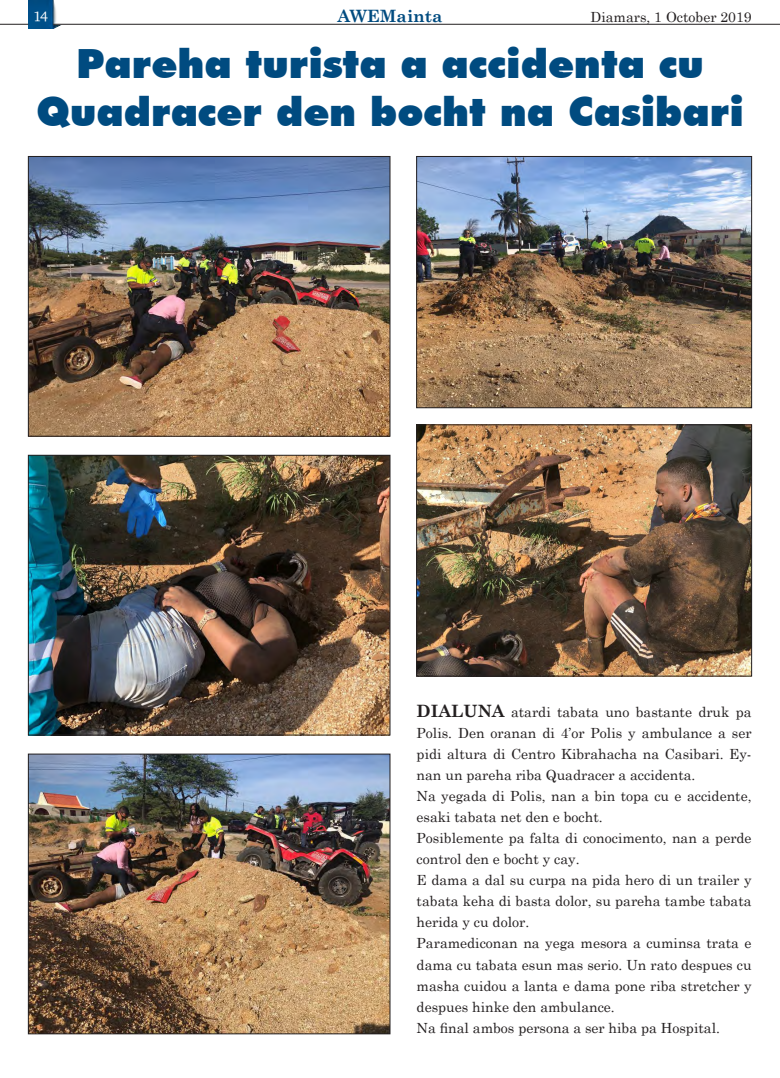
<style>
.page{position:relative;width:780px;height:1078px;background:#fff}
.page>*{position:absolute;margin:0;border:0;box-sizing:border-box;transform-origin:0 0}
.No_Spacing{font:900 40.2px/48.3px "Futura BT";color:#004b80;text-align:center}
.Body_Text_14{font:700 17px "Century Schoolbook";color:#004b80}
.Body_Text_14-2{font:14px/21px "Century Schoolbook";color:#231f20;text-align:justify}
.t1{font:14px "Charter ITCTT";color:#fff}
.s1{font-weight:700;font-size:17px}
</style>
<div class="page">
<img style="left:28px;top:0;width:33px;height:28px">
<svg style="left:0;top:24px;width:28px;height:1px"></svg>
<hr style="left:53px;top:24px;width:727px;height:1px;background:#231f20">
<img style="left:418px;top:426px;width:331px;height:248px">
<div style="left:416px;top:424px;width:335px;height:252px;border:1px solid #231f20"></div>
<img style="left:30px;top:158px;width:358px;height:276px">
<div style="left:28px;top:156px;width:362px;height:280px;border:1px solid #231f20"></div>
<img style="left:30px;top:755px;width:358px;height:276px">
<div style="left:28px;top:753px;width:362px;height:280px;border:1px solid #231f20"></div>
<img style="left:30px;top:457px;width:358px;height:276px">
<div style="left:28px;top:455px;width:362px;height:280px;border:1px solid #231f20"></div>
<img style="left:418px;top:158px;width:331px;height:248px">
<div style="left:416px;top:156px;width:335px;height:252px;border:1px solid #231f20"></div>
<p class="t1" style="left:34px;top:7px;width:16px">14</p>
<p class="Body_Text_14" style="left:337px;top:3px;width:107px">AWEMainta</p>
<p class="Body_Text_14-2" style="left:590px;top:5px;width:163px">Diamars, 1 October 2019</p>
<p class="No_Spacing" style="left:36px;top:39px;width:709px">Pareha turista a accidenta cu<br>Quadracer den bocht na Casibari</p>
<p class="Body_Text_14-2" style="left:416px;top:700px;width:336px"><span class="s1">DIALUNA</span> atardi tabata uno bastante druk pa Polis. Den oranan di 4’or Polis y ambulance a ser pidi altura di Centro Kibrahacha na Casibari. Ey&shy;nan un pareha riba Quadracer a accidenta.</p>
<p class="Body_Text_14-2" style="left:416px;top:784px;width:336px">Na yegada di Polis, nan a bin topa cu e accidente, esaki tabata net den e bocht.</p>
<p class="Body_Text_14-2" style="left:416px;top:826px;width:336px">Posiblemente pa falta di conocimento, nan a perde control den e bocht y cay.</p>
<p class="Body_Text_14-2" style="left:416px;top:868px;width:336px">E dama a dal su curpa na pida hero di un trailer y tabata keha di basta dolor, su pareha tambe tabata herida y cu dolor.</p>
<p class="Body_Text_14-2" style="left:416px;top:931px;width:336px">Paramediconan na yega mesora a cuminsa trata e dama cu tabata esun mas serio. Un rato despues cu masha cuidou a lanta e dama pone riba stretcher y despues hinke den ambulance.</p>
<p class="Body_Text_14-2" style="left:416px;top:1015px;width:305px">Na final ambos persona a ser hiba pa Hospital.</p>
</div>
